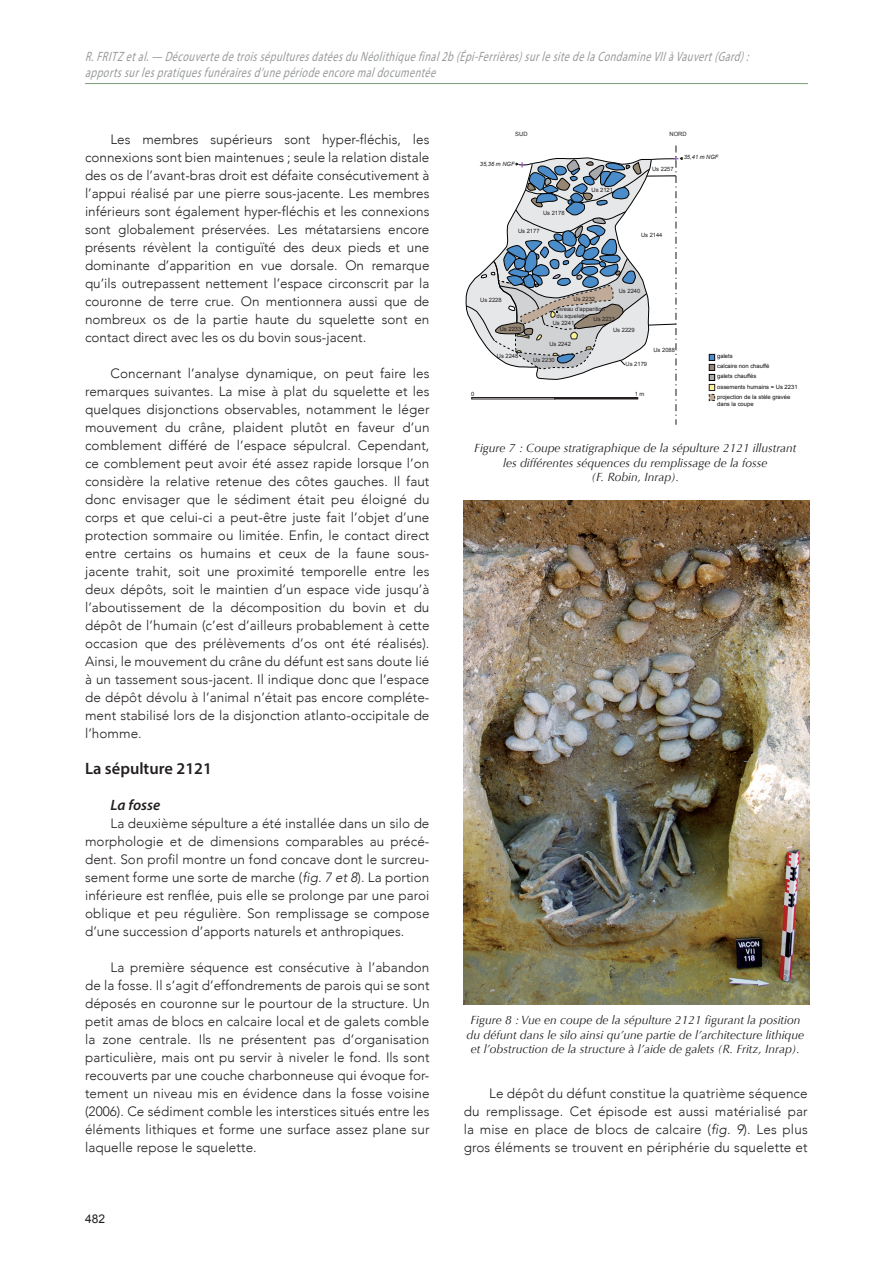
<style>
.page{position:relative;width:893px;height:1263px;background:#fff}
.page>*{position:absolute;margin:0;border:0;box-sizing:border-box;transform-origin:0 0}
.Titre_2{font:600 16.5px "Myriad Pro";color:#231f20}
.Titre_3{font:italic 600 15px "Myriad Pro";color:#231f20}
.texte_1{font:300 13.5px/18px "Avenir";letter-spacing:.005em;color:#231f20;text-align:justify}
.t1{font:italic 13.5px/16.2px "Myriad Pro";color:#97999c;scale:.75 1}
.légendes{font:italic 12px/14.4px "Optima";color:#231f20;text-align:center}
.t2{font:12px "Arial";color:#231f20}
.t3{font:5.85px/7.1px "Arial";color:#231f20}
.t4{font:5.85px/10.1px "Arial";color:#0f0c12}
.t5{font:italic 5.85px "Arial";color:#231f20}
.s1{font-style:italic}
</style>
<div class="page">
<hr style="left:85px;top:83px;width:723px;height:1px;background:#769d79">
<div style="left:709px;top:394px;width:6px;height:7px;border:1px dashed #231f20"></div>
<svg style="left:709px;top:354px;width:6px;height:46px"></svg>
<div style="left:709px;top:374px;width:6px;height:7px;border:1px solid #000"></div>
<svg style="left:465px;top:145px;width:217px;height:280px"></svg>
<img style="left:463px;top:501px;width:346px;height:504px">
<p class="t1" style="left:85px;top:48px;width:892px">R.FRITZetal.— DécouvertedetroissépulturesdatéesduNéolithiquefinal2b(Épi-Ferrières)surlesitedelaCondamineVIIàVauvert(Gard): apportssurlespratiquesfunérairesd’unepériodeencoremaldocumentée</p>
<p class="texte_1" style="left:85px;top:130px;width:346px;text-indent:26px">Les membres supérieurs sont hyper-fléchis, les connexions sont bien maintenues ; seule la relation distale des os de l’avant-bras droit est défaite consécutivement à l’appui réalisé par une pierre sous-jacente. Les membres inférieurs sont également hyper-fléchis et les connexions sont globalement préservées. Les métatarsiens encore présents révèlent la contiguïté des deux pieds et une dominante d’apparition en vue dorsale. On remarque qu’ils outrepassent nettement l’espace circonscrit par la couronne de terre crue. On mentionnera aussi que de nombreux os de la partie haute du squelette sont en contact direct avec les os du bovin sous-jacent.</p>
<p class="texte_1" style="left:85px;top:364px;width:346px;text-indent:26px">Concernant l’analyse dynamique, on peut faire les remarques suivantes. La mise à plat du squelette et les quelques disjonctions observables, notamment le léger mouvement du crâne, plaident plutôt en faveur d’un comblement différé de l’espace sépulcral. Cependant, ce comblement peut avoir été assez rapide lorsque l’on considère la relative retenue des côtes gauches. Il faut donc envisager que le sédiment était peu éloigné du corps et que celui-ci a peut-être juste fait l’objet d’une protection sommaire ou limitée. Enfin, le contact direct entre certains os humains et ceux de la faune sous&shy;jacente trahit, soit une proximité temporelle entre les deux dépôts, soit le maintien d’un espace vide jusqu’à l’aboutissement de la décomposition du bovin et du dépôt de l’humain (c’est d’ailleurs probablement à cette occasion que des prélèvements d’os ont été réalisés).<br>Ainsi, le mouvement du crâne du défunt est sans doute lié à un tassement sous-jacent. Il indique donc que l’espace de dépôt dévolu à l’animal n’était pas encore compléte&shy;ment stabilisé lors de la disjonction atlanto-occipitale de l’homme.</p>
<p class="Titre_2" style="left:85px;top:758px;width:128px">La sépulture 2121</p>
<p class="Titre_3" style="left:111px;top:795px;width:51px">La fosse</p>
<p class="texte_1" style="left:85px;top:814px;width:346px;text-indent:26px">La deuxième sépulture a été installée dans un silo de morphologie et de dimensions comparables au précé&shy;dent. Son profil montre un fond concave dont le surcreu&shy;sement forme une sorte de marche (<span class="s1">fig. 7 et 8</span>). La portion inférieure est renflée, puis elle se prolonge par une paroi oblique et peu régulière. Son remplissage se compose d’une succession d’apports naturels et anthropiques.</p>
<p class="texte_1" style="left:85px;top:958px;width:346px;text-indent:26px">La première séquence est consécutive à l’abandon de la fosse. Il s’agit d’effondrements de parois qui se sont déposés en couronne sur le pourtour de la structure. Un petit amas de blocs en calcaire local et de galets comble la zone centrale. Ils ne présentent pas d’organisation particulière, mais ont pu servir à niveler le fond. Ils sont recouverts par une couche charbonneuse qui évoque for&shy;tement un niveau mis en évidence dans la fosse voisine (2006). Ce sédiment comble les interstices situés entre les éléments lithiques et forme une surface assez plane sur laquelle repose le squelette.</p>
<p class="t2" style="left:85px;top:1210px;width:22px">482</p>
<p class="t3" style="left:515px;top:130px;width:14px">SUD</p>
<p class="t3" style="left:670px;top:130px;width:19px">NORD</p>
<p class="t3" style="left:652px;top:166px;width:23px">Us 2257</p>
<p class="t5" style="left:684px;top:153px;width:36px">35,41 m NGF</p>
<p class="t5" style="left:480px;top:160px;width:36px">35,36 m NGF</p>
<p class="t3" style="left:543px;top:210px;width:23px">Us 2178</p>
<p class="t3" style="left:518px;top:227px;width:23px">Us 2177</p>
<p class="t3" style="left:591px;top:187px;width:23px">Us 2121</p>
<p class="t3" style="left:641px;top:232px;width:23px">Us 2144</p>
<p class="t3" style="left:480px;top:296px;width:23px">Us 2228</p>
<p class="t3" style="left:574px;top:295px;width:23px">Us 2232</p>
<p class="t3" style="left:619px;top:287px;width:23px">Us 2240</p>
<p class="t3" style="left:500px;top:325px;width:23px">Us 2233</p>
<p class="t3" style="left:497px;top:352px;width:23px">Us 2248</p>
<p class="t3" style="left:556px;top:306px;width:50px">niveau d’apparition du squelette</p>
<p class="t3" style="left:593px;top:315px;width:23px">Us 2233</p>
<p class="t3" style="left:553px;top:320px;width:23px">Us 2241</p>
<p class="t3" style="left:549px;top:341px;width:23px">Us 2242</p>
<p class="t3" style="left:533px;top:357px;width:23px">Us 2230</p>
<p class="t3" style="left:613px;top:327px;width:23px">Us 2229</p>
<p class="t3" style="left:653px;top:347px;width:23px">Us 2088</p>
<p class="t3" style="left:626px;top:361px;width:23px">Us 2179</p>
<p class="t3" style="left:471px;top:390px;width:5px">0</p>
<p class="t3" style="left:635px;top:390px;width:11px">1 m</p>
<p class="t4" style="left:717px;top:351px;width:54px">galets<br>calcaire non chauffé</p>
<p class="t4" style="left:717px;top:381px;width:82px">ossements humains = Us 2231 projection de la stèle gravée</p>
<p class="t4" style="left:717px;top:398px;width:38px">dans la coupe</p>
<p class="t4" style="left:717px;top:371px;width:41px">galets chauffés</p>
<p class="légendes" style="left:474px;top:441px;width:324px">Figure 7 : Coupe stratigraphique de la sépulture 2121 illustrant les différentes séquences du remplissage de la fosse<br>(F. Robin, Inrap).</p>
<p class="légendes" style="left:467px;top:1013px;width:339px">Figure 8 : Vue en coupe de la sépulture 2121 figurant la position du défunt dans le silo ainsi qu’une partie de l’architecture lithique et l’obstruction de la structure à l’aide de galets (R. Fritz, Inrap).</p>
<p class="texte_1" style="left:464px;top:1084px;width:346px;text-indent:26px">Le dépôt du défunt constitue la quatrième séquence du remplissage. Cet épisode est aussi matérialisé par la mise en place de blocs de calcaire (<span class="s1">fig. 9</span>). Les plus gros éléments se trouvent en périphérie du squelette et</p>
</div>
